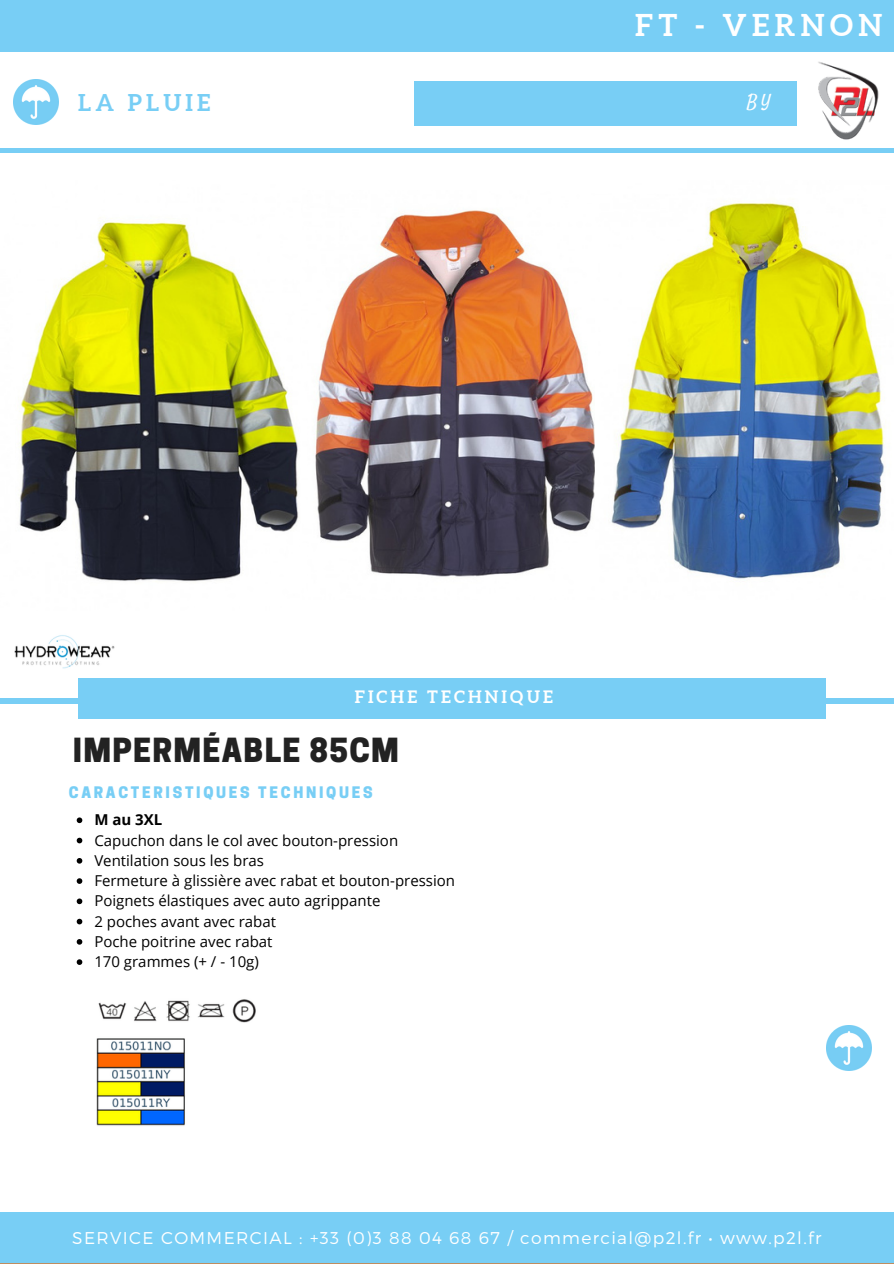
<style>
.page{position:relative;width:894px;height:1264px;background:#fff}
.page>*{position:absolute;margin:0;border:0;box-sizing:border-box;transform-origin:0 0}
.t1{font:800 31.2px "Cooper Hewitt";letter-spacing:.04em;color:#222}
.t2{font:700 30px "Aleo";letter-spacing:.18em;color:#fff}
.t3{font:700 23.1px "Aleo";letter-spacing:.18em;color:#78cef5}
.t4{font:18px "Satisfy";color:#fff}
.t5{font:300 17.1px "Montserrat";letter-spacing:.08em;color:#fff}
.t6{font:700 17.1px "Aleo";letter-spacing:.18em;color:#fff}
.t7{font:15px "Open Sans";color:#000}
.t8{font:800 15px "Cooper Hewitt";letter-spacing:.18em;color:#78cef5}
.t9{font:700 15px "Open Sans";color:#000}
</style>
<div class="page">
<div style="left:0;top:1212px;width:893px;height:51px;background:#78cef5"></div>
<div style="left:0;top:0;width:893px;height:52px;background:#78cef5"></div>
<hr style="left:0;top:1263px;width:893px;height:1px;background:#be8d60">
<div style="left:0;top:148px;width:893px;height:5px;background:#78cef5"></div>
<img style="left:818px;top:62px;width:61px;height:78px">
<div style="left:414px;top:82px;width:382px;height:44px;background:#78cef5"></div>
<img style="left:14px;top:79px;width:45px;height:45px">
<img style="left:826px;top:1025px;width:45px;height:45px">
<div style="left:0;top:698px;width:893px;height:5px;background:#78cef5"></div>
<div style="left:78px;top:678px;width:747px;height:40px;background:#78cef5"></div>
<img style="left:14px;top:635px;width:101px;height:34px">
<img style="left:19px;top:217px;width:280px;height:364px">
<img style="left:315px;top:210px;width:280px;height:367px">
<img style="left:611px;top:201px;width:274px;height:378px">
<img style="left:96px;top:999px;width:160px;height:127px">
<svg style="left:77px;top:817px;width:5px;height:6px"></svg>
<svg style="left:77px;top:837px;width:5px;height:6px"></svg>
<svg style="left:77px;top:858px;width:5px;height:5px"></svg>
<svg style="left:77px;top:878px;width:5px;height:5px"></svg>
<svg style="left:77px;top:898px;width:5px;height:6px"></svg>
<svg style="left:77px;top:918px;width:5px;height:6px"></svg>
<svg style="left:77px;top:939px;width:5px;height:5px"></svg>
<svg style="left:77px;top:959px;width:5px;height:5px"></svg>
<p class="t2" style="left:635px;top:7px;width:248px">FT - VERNON</p>
<p class="t3" style="left:78px;top:89px;width:134px">LA PLUIE</p>
<p class="t4" style="left:746px;top:90px;width:25px">BY</p>
<p class="t6" style="left:354px;top:687px;width:200px">FICHE TECHNIQUE</p>
<p class="t1" style="left:73px;top:739px;width:327px">IMPERMÉABLE 85CM</p>
<p class="t8" style="left:69px;top:786px;width:305px">CARACTERISTIQUES TECHNIQUES</p>
<p class="t9" style="left:94px;top:809px;width:69px">M au 3XL</p>
<p class="t7" style="left:94px;top:829px;width:305px">Capuchon dans le col avec bouton-pression</p>
<p class="t7" style="left:94px;top:849px;width:171px">Ventilation sous les bras</p>
<p class="t7" style="left:94px;top:870px;width:362px">Fermeture à glissière avec rabat et bouton-pression</p>
<p class="t7" style="left:94px;top:890px;width:287px">Poignets élastiques avec auto agrippante</p>
<p class="t7" style="left:94px;top:910px;width:183px">2 poches avant avec rabat</p>
<p class="t7" style="left:94px;top:930px;width:180px">Poche poitrine avec rabat</p>
<p class="t7" style="left:94px;top:951px;width:166px">170 grammes (+ / - 10g)</p>
<p class="t5" style="left:72px;top:1227px;width:750px">SERVICE COMMERCIAL : +33 (0)3 88 04 68 67 / commercial@p2l.fr • www.p2l.fr</p>
</div>
